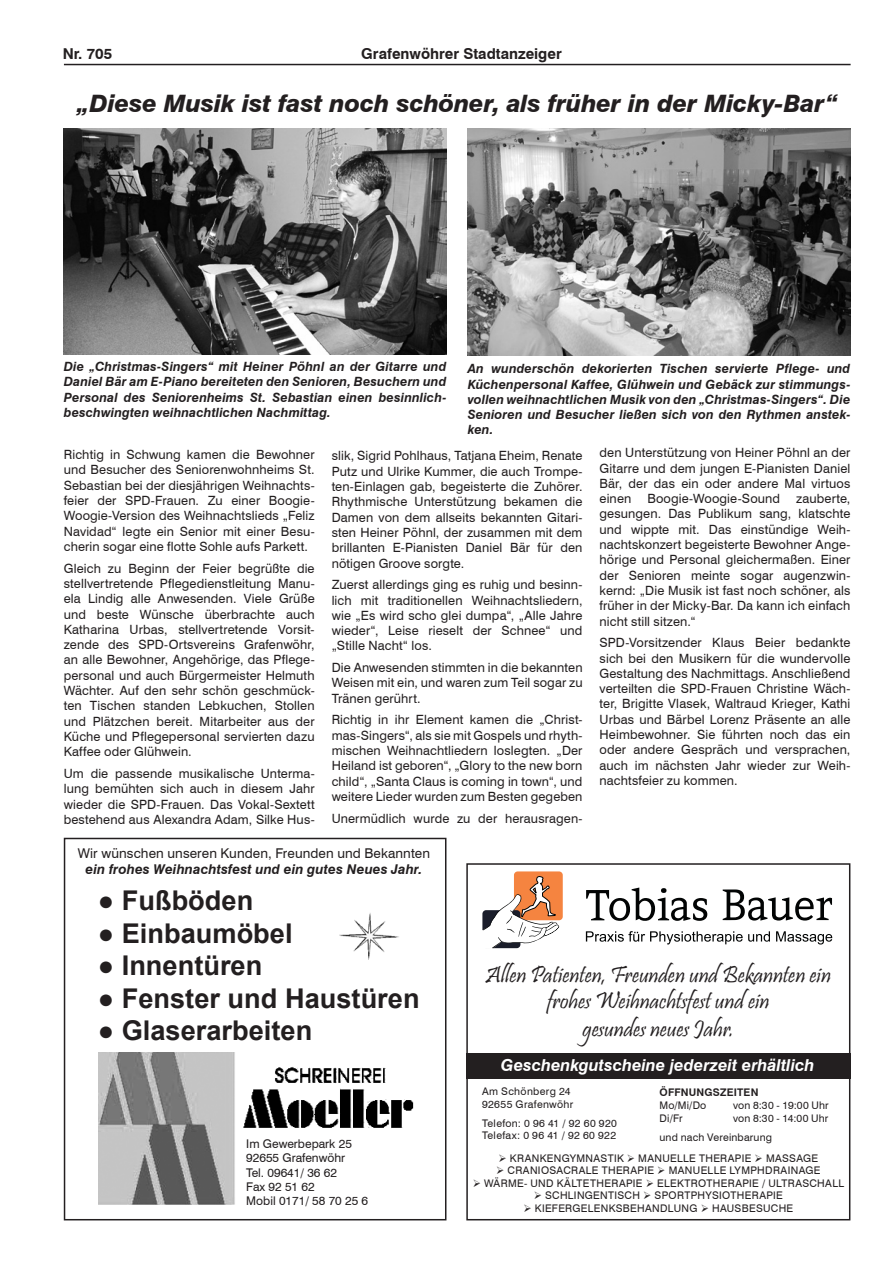
<style>
.page{position:relative;width:893px;height:1263px;background:#fff}
.page>*{position:absolute;margin:0;border:0;box-sizing:border-box;transform-origin:0 0}
.t1{font:700 27.15px "Arial";color:#231f20}
.t2{font:24px/25.5px "Pristina";letter-spacing:-.005em;color:#231f20;text-align:center}
.t3{font:italic 800 24px "Swiss 721 BT";letter-spacing:-.01em;color:#231f20}
.t4{font:italic 700 16.5px "Swiss 721 BT";color:#fff}
.t5{font:700 15px "Swiss 721 BT";color:#231f20}
.t6{font:13.5px "Swiss 721 BT";letter-spacing:.005em;color:#231f20}
.t7{font:italic 700 13.5px "Swiss 721 BT";letter-spacing:.005em;color:#231f20}
.t8{font:12.75px/15.3px "Swiss 721 BT";letter-spacing:.01em;color:#231f20;text-align:justify}
.t9{font:italic 700 12.75px/15.3px "Swiss 721 BT";letter-spacing:.01em;color:#231f20;text-align:justify}
.t10{font:12px/14.4px "Swiss 721 BT";color:#231f20}
.t11{font:10.5px/12.6px "Swiss 721 BT";letter-spacing:.03em;color:#231f20}
.t12{font:700 10.5px "Swiss 721 BT";letter-spacing:.02em;color:#231f20}
</style>
<div class="page">
<hr style="left:64px;top:64px;width:787px;height:1px;background:#231f20">
<img style="left:64px;top:129px;width:382px;height:226px">
<img style="left:468px;top:129px;width:382px;height:227px">
<div style="left:64px;top:838px;width:382px;height:382px;border:2px solid #231f20"></div>
<img style="left:339px;top:913px;width:60px;height:46px">
<img style="left:99px;top:1053px;width:315px;height:152px">
<div style="left:466px;top:863px;width:384px;height:357px;border:2px solid #231f20"></div>
<div style="left:514px;top:871px;width:49px;height:49px;background:#f58440;border-radius:4px"></div>
<svg style="left:482px;top:876px;width:81px;height:73px"></svg>
<svg style="left:586px;top:931px;width:184px;height:13px"></svg>
<svg style="left:776px;top:931px;width:56px;height:13px"></svg>
<svg style="left:586px;top:887px;width:121px;height:34px"></svg>
<svg style="left:723px;top:889px;width:109px;height:31px"></svg>
<div style="left:466px;top:1053px;width:384px;height:26px;background:#231f20"></div>
<p class="t5" style="left:63px;top:45px;width:51px">Nr. 705</p>
<p class="t5" style="left:361px;top:45px;width:202px">Grafenwöhrer Stadtanzeiger</p>
<h2 class="t3" style="left:77px;top:89px;width:761px">„Diese Musik ist fast noch schöner, als früher in der Micky-Bar“</h2>
<p class="t9" style="left:64px;top:359px;width:384px">Die „Christmas-Singers“ mit Heiner Pöhnl an der Gitarre und Daniel Bär am E-Piano bereiteten den Senioren, Besuchern und Personal des Seniorenheims St. Sebastian einen besinnlich&shy;beschwingten weihnachtlichen Nachmittag.</p>
<p class="t9" style="left:468px;top:361px;width:384px">An wunderschön dekorierten Tischen servierte Pflege- und Küchenpersonal Kaffee, Glühwein und Gebäck zur stimmungs&shy;vollen weihnachtlichen Musik von den „Christmas-Singers“. Die Senioren und Besucher ließen sich von den Rythmen anstec&shy;ken.</p>
<p class="t8" style="left:64px;top:447px;width:252px">Richtig in Schwung kamen die Bewohner und Besucher des Seniorenwohnheims St.<br>Sebastian bei der diesjährigen Weihnachts&shy;feier der SPD-Frauen. Zu einer Boogie-Woogie-Version des Weihnachtslieds „Feliz Navidad“ legte ein Senior mit einer Besu&shy;cherin sogar eine flotte Sohle aufs Parkett.</p>
<p class="t8" style="left:64px;top:560px;width:252px">Gleich zu Beginn der Feier begrüßte die stellvertretende Pflegedienstleitung Manu&shy;ela Lindig alle Anwesenden. Viele Grüße und beste Wünsche überbrachte auch Katharina Urbas, stellvertretende Vorsit&shy;zende des SPD-Ortsvereins Grafenwöhr, an alle Bewohner, Angehörige, das Pflege&shy;personal und auch Bürgermeister Helmuth Wächter. Auf den sehr schön geschmück&shy;ten Tischen standen Lebkuchen, Stollen und Plätzchen bereit. Mitarbeiter aus der Küche und Pflegepersonal servierten dazu Kaffee oder Glühwein.</p>
<p class="t8" style="left:64px;top:766px;width:252px">Um die passende musikalische Unterma&shy;lung bemühten sich auch in diesem Jahr wieder die SPD-Frauen. Das Vokal-Sextett bestehend aus Alexandra Adam, Silke Hus-</p>
<p class="t8" style="left:332px;top:448px;width:252px">slik, Sigrid Pohlhaus, Tatjana Eheim, Renate Putz und Ulrike Kummer, die auch Trompe&shy;ten-Einlagen gab, begeisterte die Zuhörer.<br>Rhythmische Unterstützung bekamen die Damen von dem allseits bekannten Gitari&shy;sten Heiner Pöhnl, der zusammen mit dem brillanten E-Pianisten Daniel Bär für den nötigen Groove sorgte.</p>
<p class="t8" style="left:332px;top:577px;width:252px">Zuerst allerdings ging es ruhig und besinn&shy;lich mit traditionellen Weihnachtsliedern, wie „Es wird scho glei dumpa“, „Alle Jahre wieder“, Leise rieselt der Schnee“ und „Stille Nacht“ los.</p>
<p class="t8" style="left:332px;top:660px;width:252px">Die Anwesenden stimmten in die bekannten Weisen mit ein, und waren zum Teil sogar zu Tränen gerührt.</p>
<p class="t8" style="left:332px;top:712px;width:252px">Richtig in ihr Element kamen die „Christ&shy;mas-Singers“, als sie mit Gospels und rhyth&shy;mischen Weihnachtliedern loslegten. „Der Heiland ist geboren“, „Glory to the new born child“, „Santa Claus is coming in town“, und weitere Lieder wurden zum Besten gegeben</p>
<p class="t8" style="left:332px;top:810px;width:252px">Unermüdlich wurde zu der herausragen-</p>
<p class="t6" style="left:78px;top:845px;width:354px">Wir wünschen unseren Kunden, Freunden und Bekannten</p>
<p class="t7" style="left:86px;top:861px;width:338px">ein frohes Weihnachtsfest und ein gutes Neues Jahr.</p>
<p class="t8" style="left:600px;top:445px;width:252px">den Unterstützung von Heiner Pöhnl an der Gitarre und dem jungen E-Pianisten Daniel Bär, der das ein oder andere Mal virtuos einen</p>
<p class="t8" style="left:647px;top:491px;width:134px">Boogie-Woogie-Sound</p>
<p class="t8" style="left:600px;top:491px;width:252px;text-indent:197px">zauberte, gesungen. Das Publikum sang, klatschte und wippte mit. Das einstündige Weih&shy;nachtskonzert begeisterte Bewohner Ange&shy;hörige und Personal gleichermaßen. Einer der Senioren meinte sogar augenzwin&shy;kernd: „Die Musik ist fast noch schöner, als früher in der Micky-Bar. Da kann ich einfach nicht still sitzen.“</p>
<p class="t8" style="left:600px;top:635px;width:252px">SPD-Vorsitzender Klaus Beier bedankte sich bei den Musikern für die wundervolle Gestaltung des Nachmittags. Anschließend verteilten die SPD-Frauen Christine Wäch&shy;ter, Brigitte Vlasek, Waltraud Krieger, Kathi Urbas und Bärbel Lorenz Präsente an alle Heimbewohner. Sie führten noch das ein oder andere Gespräch und versprachen, auch im nächsten Jahr wieder zur Weih&shy;nachtsfeier zu kommen.</p>
<h1 class="t1" style="left:98px;top:882px;width:157px">● Fußböden</h1>
<h1 class="t1" style="left:98px;top:915px;width:196px">● Einbaumöbel</h1>
<h1 class="t1" style="left:98px;top:948px;width:166px">● Innentüren</h1>
<h1 class="t1" style="left:98px;top:980px;width:323px">● Fenster und Haustüren</h1>
<h1 class="t1" style="left:98px;top:1013px;width:216px">● Glaserarbeiten</h1>
<p class="t10" style="left:246px;top:1136px;width:123px">Im Gewerbepark 25<br>92655 Grafenwöhr<br>Tel. 09641/ 36 62<br>Fax 92 51 62<br>Mobil 0171/ 58 70 25 6</p>
<h2 class="t2" style="left:485px;top:964px;width:347px">Allen Patienten, Freunden und Bekannten ein frohes Weihnachtsfest und ein</h2>
<h2 class="t2" style="left:583px;top:1018px;width:153px">gesundes neues Jahr.</h2>
<p class="t4" style="left:501px;top:1055px;width:315px">Geschenkgutscheine jederzeit erhältlich</p>
<p class="t12" style="left:659px;top:1086px;width:17px">Öffnungs</p>
<p class="t12" style="left:720px;top:1086px;width:38px">zeiten</p>
<p class="t11" style="left:659px;top:1099px;width:48px">Mo/Mi/Do</p>
<p class="t11" style="left:733px;top:1099px;width:97px">von 8:30 - 19:00 Uhr</p>
<p class="t11" style="left:659px;top:1111px;width:25px">Di/Fr</p>
<p class="t11" style="left:482px;top:1085px;width:93px">Am Schönberg 24<br>92655 Grafenwöhr</p>
<p class="t11" style="left:482px;top:1116px;width:136px">Telefon: 0 96 41 / 92 60 920<br>Telefax: 0 96 41 / 92 60 922</p>
<p class="t11" style="left:498px;top:1151px;width:27px">➢ Krankeng</p>
<p class="t11" style="left:570px;top:1151px;width:15px">ymnastik</p>
<p class="t11" style="left:627px;top:1151px;width:29px">➢ Manuelle</p>
<p class="t11" style="left:699px;top:1151px;width:14px">Therapie</p>
<p class="t11" style="left:755px;top:1151px;width:29px">➢ Massage</p>
<p class="t11" style="left:496px;top:1164px;width:28px">➢ Craniosacrale</p>
<p class="t11" style="left:602px;top:1164px;width:14px">Therapie</p>
<p class="t11" style="left:657px;top:1164px;width:29px">➢ Manuelle</p>
<p class="t11" style="left:729px;top:1164px;width:21px">Lymphdrainage</p>
<p class="t11" style="left:473px;top:1177px;width:30px">➢ Wärme</p>
<p class="t11" style="left:524px;top:1177px;width:15px">- und</p>
<p class="t11" style="left:557px;top:1177px;width:16px">Kältetherapie</p>
<p class="t11" style="left:646px;top:1177px;width:27px">➢ Elektrotherapie</p>
<p class="t11" style="left:762px;top:1177px;width:22px">/ Ultraschall</p>
<p class="t11" style="left:534px;top:1189px;width:27px">➢ Schlingentisch</p>
<p class="t11" style="left:643px;top:1189px;width:27px">➢ Sportph</p>
<p class="t11" style="left:706px;top:1189px;width:14px">ysiotherapie</p>
<p class="t11" style="left:523px;top:1202px;width:27px">➢ Kiefergelenksbehandlung</p>
<p class="t11" style="left:701px;top:1202px;width:28px">➢ Hausbesuche</p>
<p class="t11" style="left:659px;top:1108px;width:170px;line-height:18.9px;text-indent:74px">von 8:30 - 14:00 Uhr und nach Vereinbarung</p>
</div>
